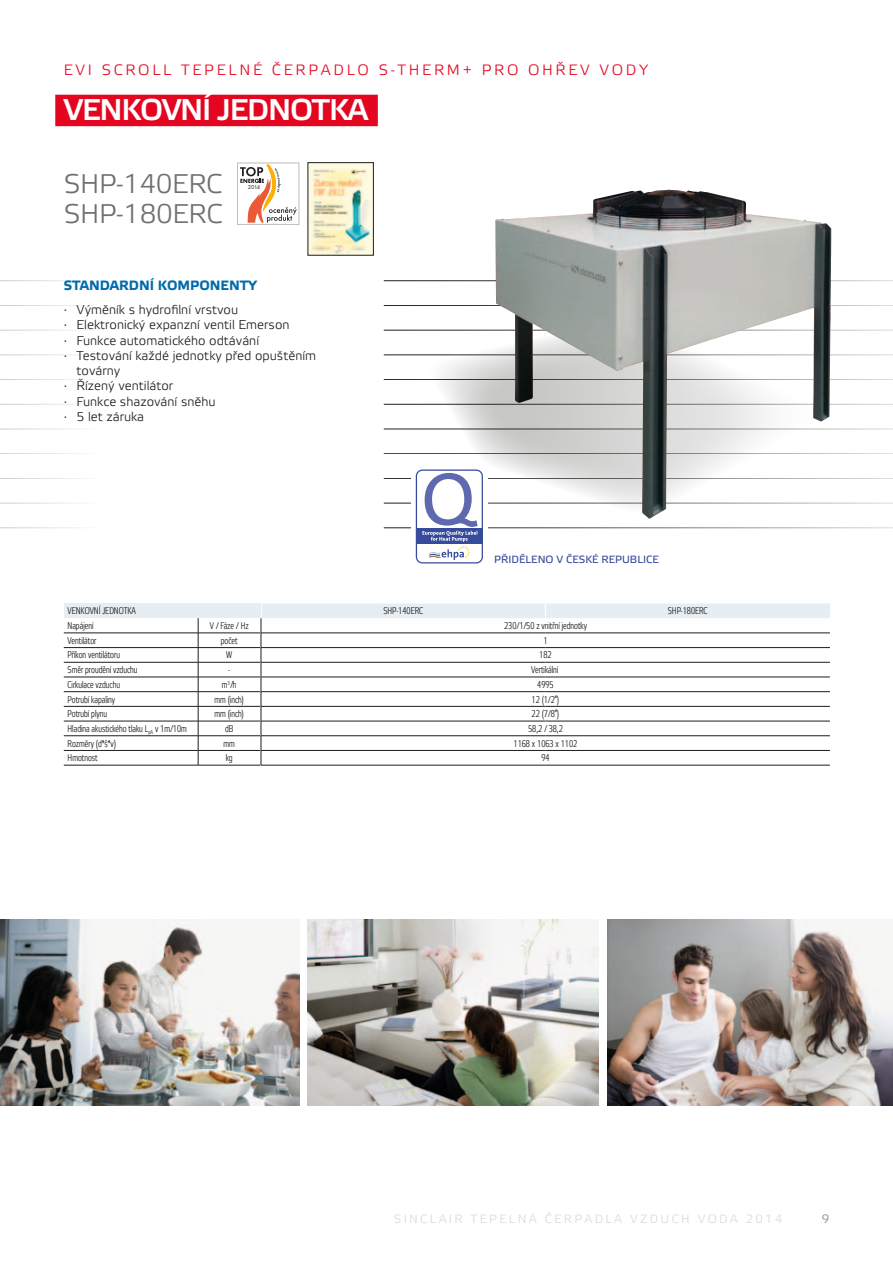
<style>
.page{position:relative;width:893px;height:1263px;background:#fff}
.page>*{position:absolute;margin:0;border:0;box-sizing:border-box;transform-origin:0 0}
.t1{font:700 30px "Etelka Light Pro";letter-spacing:-.04em;color:#fff}
.t2{font:27px/30px "Etelka Light Pro";letter-spacing:-.015em;color:#70706f}
.t3{font:15px "Etelka Light Pro";color:#e40620}
.t4{font:700 13.5px "Etelka Text Pro";color:#006bac}
.t5{font:12.75px "Etelka Light Pro";color:#1d1d1b}
.t6{font:12px "Etelka Light Pro";letter-spacing:.19em;color:#dadada}
.t7{font:12px "Etelka Light Pro";color:#878787}
.t8{font:10.5px "Etelka Text Pro";color:#374b9b}
.t9{font:9.75px/14.7px "Etelka Narrow Light Pro";color:#1d1d1b;text-align:center}
.t10{font:6px "Futura TOT";color:#1d1d1b}
</style>
<div class="page">
<img style="left:308px;top:919px;width:290px;height:186px">
<img style="left:607px;top:919px;width:286px;height:186px">
<img style="left:0;top:919px;width:299px;height:186px">
<svg style="left:428px;top:329px;width:67px;height:175px"></svg>
<img style="left:495px;top:190px;width:336px;height:329px">
<div style="left:411px;top:465px;width:76px;height:103px;background:#fff"></div>
<svg style="left:416px;top:469px;width:67px;height:94px"></svg>
<svg style="left:260px;top:603px;width:570px;height:162px"></svg>
<hr style="left:261px;top:662px;width:284px;height:1px;background:#1d1d1b">
<hr style="left:545px;top:662px;width:285px;height:1px;background:#1d1d1b">
<hr style="left:261px;top:677px;width:284px;height:1px;background:#1d1d1b">
<hr style="left:545px;top:677px;width:285px;height:1px;background:#1d1d1b">
<hr style="left:261px;top:691px;width:284px;height:1px;background:#1d1d1b">
<hr style="left:545px;top:691px;width:285px;height:1px;background:#1d1d1b">
<hr style="left:261px;top:706px;width:284px;height:1px;background:#1d1d1b">
<hr style="left:545px;top:706px;width:285px;height:1px;background:#1d1d1b">
<hr style="left:261px;top:721px;width:284px;height:1px;background:#1d1d1b">
<hr style="left:545px;top:721px;width:285px;height:1px;background:#1d1d1b">
<hr style="left:261px;top:735px;width:284px;height:1px;background:#1d1d1b">
<hr style="left:545px;top:735px;width:285px;height:1px;background:#1d1d1b">
<hr style="left:261px;top:750px;width:284px;height:1px;background:#1d1d1b">
<hr style="left:545px;top:750px;width:285px;height:1px;background:#1d1d1b">
<hr style="left:261px;top:765px;width:284px;height:1px;background:#1d1d1b">
<hr style="left:545px;top:765px;width:285px;height:1px;background:#1d1d1b">
<div style="left:55px;top:95px;width:323px;height:31px;background:#e40620"></div>
<div style="left:64px;top:603px;width:196px;height:15px;background:#e6edf3"></div>
<hr style="left:64px;top:633px;width:134px;height:1px;background:#1d1d1b">
<hr style="left:198px;top:633px;width:62px;height:1px;background:#1d1d1b">
<hr style="left:64px;top:647px;width:134px;height:1px;background:#1d1d1b">
<hr style="left:198px;top:647px;width:62px;height:1px;background:#1d1d1b">
<svg style="left:198px;top:618px;width:1px;height:147px"></svg>
<hr style="left:64px;top:662px;width:134px;height:1px;background:#1d1d1b">
<hr style="left:198px;top:662px;width:62px;height:1px;background:#1d1d1b">
<hr style="left:64px;top:677px;width:134px;height:1px;background:#1d1d1b">
<hr style="left:198px;top:677px;width:62px;height:1px;background:#1d1d1b">
<hr style="left:64px;top:691px;width:134px;height:1px;background:#1d1d1b">
<hr style="left:198px;top:691px;width:62px;height:1px;background:#1d1d1b">
<hr style="left:64px;top:706px;width:134px;height:1px;background:#1d1d1b">
<hr style="left:198px;top:706px;width:62px;height:1px;background:#1d1d1b">
<hr style="left:64px;top:721px;width:134px;height:1px;background:#1d1d1b">
<hr style="left:198px;top:721px;width:62px;height:1px;background:#1d1d1b">
<hr style="left:64px;top:735px;width:134px;height:1px;background:#1d1d1b">
<hr style="left:198px;top:735px;width:62px;height:1px;background:#1d1d1b">
<hr style="left:64px;top:750px;width:134px;height:1px;background:#1d1d1b">
<hr style="left:198px;top:750px;width:62px;height:1px;background:#1d1d1b">
<hr style="left:64px;top:765px;width:134px;height:1px;background:#1d1d1b">
<hr style="left:198px;top:765px;width:62px;height:1px;background:#1d1d1b">
<div style="left:237px;top:163px;width:62px;height:62px;border:1px solid #bdbdbc"></div>
<svg style="left:240px;top:165px;width:57px;height:58px"></svg>
<img style="left:310px;top:164px;width:62px;height:89px">
<div style="left:308px;top:162px;width:66px;height:93px;border:1px solid #1d1d1b"></div>
<h3 class="t3" style="left:64px;top:61px;width:63px">EV I SCROLL</h3>
<h3 class="t3" style="left:181px;top:61px;width:13px">TEPELN</h3>
<h3 class="t3" style="left:253px;top:61px;width:32px">É ČERPADLO</h3>
<h3 class="t3" style="left:379px;top:61px;width:33px">S-THERM</h3>
<h3 class="t3" style="left:463px;top:61px;width:32px">+ PRO</h3>
<h3 class="t3" style="left:528px;top:61px;width:52px">OH ŘEV</h3>
<h3 class="t3" style="left:599px;top:61px;width:13px">VOD</h3>
<h3 class="t3" style="left:639px;top:61px;width:11px">Y</h3>
<h1 class="t1" style="left:64px;top:93px;width:306px">VENKOVNÍ JEDNOTKA</h1>
<h2 class="t2" style="left:64px;top:170px;width:126px">SHP-140ERC<br>SHP-180ERC</h2>
<p class="t10" style="left:248px;top:184px;width:14px">2014</p>
<h3 class="t4" style="left:64px;top:278px;width:195px">STANDARDNÍ KOMPONENTY</h3>
<h3 class="t5" style="left:64px;top:303px;width:176px">· Výměník s hydrofilní vrstvou</h3>
<h3 class="t5" style="left:64px;top:318px;width:227px">· Elektronický expanzní ventil Emerson</h3>
<h3 class="t5" style="left:64px;top:333px;width:197px">· Funkce automatického odtávání</h3>
<h3 class="t5" style="left:64px;top:349px;width:254px">· Testování každé jednotky před opuštěním</h3>
<h3 class="t5" style="left:77px;top:364px;width:45px">továrny</h3>
<h3 class="t5" style="left:64px;top:379px;width:111px">· Řízený ventilátor</h3>
<h3 class="t5" style="left:64px;top:395px;width:153px">· Funkce shazování sněhu</h3>
<h3 class="t5" style="left:64px;top:410px;width:82px">· 5 let záruka</h3>
<p class="t9" style="left:68px;top:604px;width:70px;text-align:left">VENKOVNÍ JEDNOTKA<br>Napájení</p>
<p class="t9" style="left:210px;top:619px;width:40px">V / Fáze / Hz</p>
<p class="t9" style="left:68px;top:634px;width:30px">Ventilátor</p>
<p class="t9" style="left:221px;top:634px;width:18px">počet</p>
<p class="t9" style="left:68px;top:648px;width:54px">Příkon ventilátoru</p>
<p class="t9" style="left:226px;top:648px;width:8px">W</p>
<p class="t9" style="left:68px;top:663px;width:71px">Směr proudění vzduchu</p>
<p class="t9" style="left:228px;top:663px;width:3px">-</p>
<p class="t9" style="left:68px;top:678px;width:54px">Cirkulace vzduchu</p>
<p class="t9" style="left:222px;top:678px;width:16px">m<sup>3</sup>/h</p>
<p class="t9" style="left:68px;top:692px;width:49px">Potrubí kapaliny</p>
<p class="t9" style="left:215px;top:692px;width:31px">mm (inch)</p>
<p class="t9" style="left:68px;top:707px;width:41px">Potrubí plynu</p>
<p class="t9" style="left:215px;top:707px;width:31px">mm (inch)</p>
<p class="t9" style="left:68px;top:722px;width:121px">Hladina akustického tlaku L<sub>pA</sub> v 1m/10m</p>
<p class="t9" style="left:225px;top:722px;width:10px">dB</p>
<p class="t9" style="left:68px;top:736px;width:50px">Rozměry (d*š*v)</p>
<p class="t9" style="left:223px;top:736px;width:13px">mm</p>
<p class="t9" style="left:68px;top:751px;width:32px">Hmotnost</p>
<p class="t9" style="left:226px;top:751px;width:8px">kg</p>
<p class="t8" style="left:494px;top:553px;width:166px">PŘIDĚLENO V ČESKÉ REPUBLICE</p>
<p class="t9" style="left:383px;top:604px;width:41px">SHP-140ERC</p>
<p class="t9" style="left:668px;top:604px;width:41px">SHP-180ERC</p>
<p class="t9" style="left:539px;top:634px;width:14px">1<br>182</p>
<p class="t9" style="left:514px;top:678px;width:65px">4995<br>12 (1/2”)<br>22 (7/8”)<br>58,2 / 38,2<br>1168 x 1063 x 1102<br>94</p>
<p class="t9" style="left:504px;top:619px;width:84px">230/1/50 z vnitřní jednotky</p>
<p class="t9" style="left:531px;top:663px;width:29px">Vertikální</p>
<p class="t6" style="left:394px;top:1212px;width:26px">SINCLA</p>
<p class="t6" style="left:449px;top:1212px;width:33px">IR TEPELNÁ</p>
<p class="t6" style="left:545px;top:1212px;width:11px">ČERPADLA</p>
<p class="t6" style="left:630px;top:1212px;width:11px">VZD</p>
<p class="t6" style="left:660px;top:1212px;width:21px">UCH</p>
<p class="t6" style="left:698px;top:1212px;width:11px">VODA</p>
<p class="t6" style="left:746px;top:1212px;width:38px">2014</p>
<p class="t7" style="left:822px;top:1212px;width:9px">9</p>
</div>
